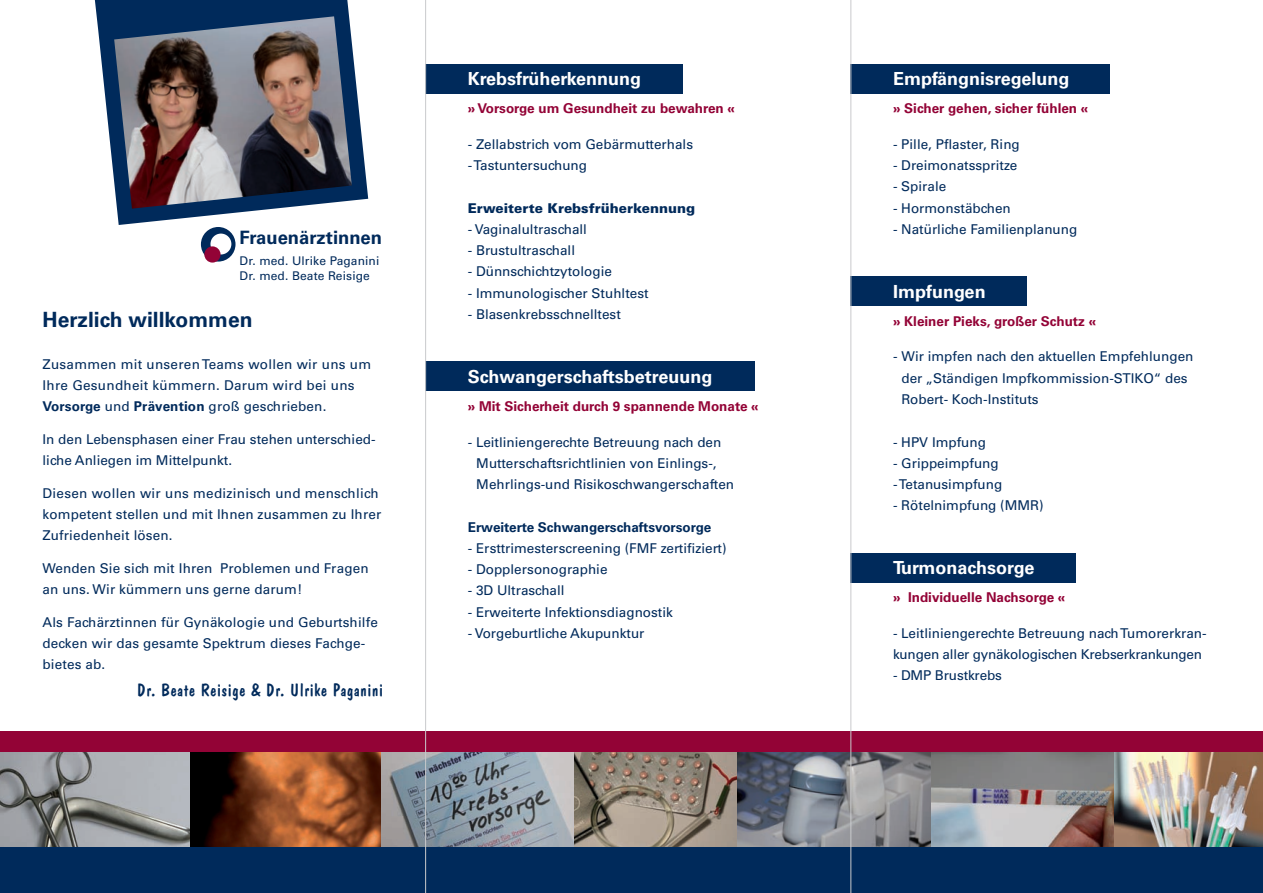
<style>
.page{position:relative;width:1263px;height:893px;background:#fff}
.page>*{position:absolute;margin:0;border:0;box-sizing:border-box;transform-origin:0 0}
.t1{font:700 21px "Univers LT";color:#002a5b}
.t2{font:700 18.45px "Univers LT";color:#002a5b}
.t3{font:700 18px "Univers CE";color:#fff}
.t4{font:18px "Dom Casual LT";color:#002a5b}
.t5{font:13.5px/21px "Univers LT";color:#002a5b}
.t6{font:700 13.5px "Univers LT";color:#930336}
.t7{font:13.5px/21px "Univers LT";letter-spacing:.02em;color:#002a5b}
.t8{font:700 13.5px "Univers LT";color:#002a5b}
.t9{font:900 13.5px "Univers LT";color:#002a5b}
.t10{font:12px/15px "Univers LT";letter-spacing:.01em;color:#002a5b}
.s1{font-weight:700}
</style>
<div class="page">
<img style="left:573px;top:752px;width:165px;height:96px">
<img style="left:0;top:752px;width:382px;height:96px">
<img style="left:382px;top:752px;width:191px;height:96px">
<img style="left:930px;top:752px;width:333px;height:96px">
<img style="left:738px;top:752px;width:192px;height:96px">
<div style="left:0;top:848px;width:1263px;height:45px;background:#002a5b"></div>
<div style="left:0;top:731px;width:1263px;height:21px;background:#930336"></div>
<div style="left:425px;top:64px;width:257px;height:29px;background:#002a5b"></div>
<svg style="left:95px;top:0;width:273px;height:225px"></svg>
<img style="left:114px;top:16px;width:238px;height:193px">
<div style="left:201px;top:227px;width:34px;height:35px;background:#002a5b;border-radius:50%"></div>
<div style="left:210px;top:234px;width:21px;height:20px;background:#fff;border-radius:50%"></div>
<div style="left:204px;top:246px;width:17px;height:17px;background:#930336;border-radius:50%"></div>
<div style="left:425px;top:361px;width:330px;height:30px;background:#002a5b"></div>
<div style="left:850px;top:64px;width:260px;height:29px;background:#002a5b"></div>
<div style="left:850px;top:276px;width:177px;height:30px;background:#002a5b"></div>
<div style="left:850px;top:553px;width:226px;height:29px;background:#002a5b"></div>
<hr style="left:425px;top:0;width:1px;height:893px;background:#c9cacc">
<hr style="left:850px;top:0;width:1px;height:893px;background:#c9cacc">
<h2 class="t2" style="left:240px;top:227px;width:144px">Frauenärztinnen</h2>
<p class="t10" style="left:240px;top:253px;width:141px">Dr. med. Ulrike Paganini<br>Dr. med. Beate Reisige</p>
<h1 class="t1" style="left:43px;top:307px;width:212px">Herzlich willkommen</h1>
<p class="t7" style="left:43px;top:354px;width:330px">Zusammen mit unseren Teams wollen wir uns um<br>Ihre Gesundheit kümmern. Darum wird bei uns<br><span class="s1">Vorsorge</span> und <span class="s1">Prävention</span> groß geschrieben.</p>
<p class="t5" style="left:43px;top:429px;width:335px">In den Lebensphasen einer Frau stehen unterschied&shy;liche Anliegen im Mittelpunkt.</p>
<p class="t5" style="left:43px;top:483px;width:340px">Diesen wollen wir uns medizinisch und menschlich kompetent stellen und mit Ihnen zusammen zu Ihrer<br>Zufriedenheit lösen.</p>
<p class="t5" style="left:43px;top:558px;width:328px">Wenden Sie sich mit Ihren Problemen und Fragen an uns. Wir kümmern uns gerne darum!</p>
<p class="t5" style="left:43px;top:612px;width:337px">Als Fachärztinnen für Gynäkologie und Geburtshilfe decken wir das gesamte Spektrum dieses Fachge&shy;bietes ab.</p>
<h3 class="t4" style="left:137px;top:679px;width:248px">Dr. Beate Reisige &amp; Dr. Ulrike Paganini</h3>
<h3 class="t3" style="left:468px;top:68px;width:175px">Krebsfrüherkennung</h3>
<p class="t6" style="left:468px;top:100px;width:269px">» Vorsorge um Gesundheit zu bewahren «</p>
<p class="t5" style="left:468px;top:134px;width:227px">- Zellabstrich vom Gebärmutterhals</p>
<p class="t5" style="left:468px;top:155px;width:121px">- Tastuntersuchung</p>
<p class="t9" style="left:468px;top:199px;width:229px">Erweiterte Krebsfrüherkennung</p>
<p class="t5" style="left:468px;top:219px;width:121px">- Vaginalultraschall</p>
<p class="t5" style="left:468px;top:240px;width:109px">- Brustultraschall</p>
<p class="t5" style="left:468px;top:261px;width:146px">- Dünnschichtzytologie</p>
<p class="t5" style="left:468px;top:282px;width:182px">- Immunologischer Stuhltest</p>
<p class="t5" style="left:468px;top:304px;width:155px">- Blasenkrebsschnelltest</p>
<h3 class="t3" style="left:468px;top:366px;width:246px">Schwangerschaftsbetreuung</h3>
<p class="t6" style="left:468px;top:398px;width:292px">» Mit Sicherheit durch 9 spannende Monate «</p>
<p class="t5" style="left:476px;top:431px;width:259px;text-indent:-9px">- Leitliniengerechte Betreuung nach den<br>Mutterschaftsrichtlinien von Einlings-,<br>Mehrlings-und Risikoschwangerschaften</p>
<p class="t8" style="left:468px;top:519px;width:245px">Erweiterte Schwangerschaftsvorsorge</p>
<p class="t5" style="left:468px;top:538px;width:260px">- Ersttrimesterscreening (FMF zertifiziert)</p>
<p class="t5" style="left:468px;top:559px;width:141px">- Dopplersonographie</p>
<p class="t5" style="left:468px;top:580px;width:98px">- 3D Ultraschall</p>
<p class="t5" style="left:468px;top:601px;width:207px">- Erweiterte Infektionsdiagnostik</p>
<p class="t5" style="left:468px;top:623px;width:178px">- Vorgeburtliche Akupunktur</p>
<h3 class="t3" style="left:893px;top:68px;width:178px">Empfängnisregelung</h3>
<p class="t6" style="left:893px;top:100px;width:197px">» Sicher gehen, sicher fühlen «</p>
<p class="t5" style="left:893px;top:134px;width:128px">- Pille, Pflaster, Ring</p>
<p class="t5" style="left:893px;top:155px;width:126px">- Dreimonatsspritze</p>
<p class="t5" style="left:893px;top:176px;width:55px">- Spirale</p>
<p class="t5" style="left:893px;top:197px;width:119px">- Hormonstäbchen</p>
<p class="t5" style="left:893px;top:219px;width:186px">- Natürliche Familienplanung</p>
<h3 class="t3" style="left:893px;top:281px;width:94px">Impfungen</h3>
<p class="t6" style="left:893px;top:313px;width:205px">» Kleiner Pieks, großer Schutz «</p>
<p class="t5" style="left:901px;top:346px;width:293px;text-indent:-9px">- Wir impfen nach den aktuellen Empfehlungen der „Ständigen Impfkommission-STIKO“ des<br>Robert- Koch-Instituts</p>
<p class="t5" style="left:893px;top:431px;width:94px">- HPV Impfung</p>
<p class="t5" style="left:893px;top:453px;width:107px">- Grippeimpfung</p>
<p class="t5" style="left:893px;top:474px;width:111px">- Tetanusimpfung</p>
<p class="t5" style="left:893px;top:495px;width:152px">- Rötelnimpfung (MMR)</p>
<h3 class="t3" style="left:893px;top:557px;width:143px">Turmonachsorge</h3>
<p class="t6" style="left:893px;top:589px;width:174px">» Individuelle Nachsorge «</p>
<p class="t5" style="left:893px;top:622px;width:315px">- Leitliniengerechte Betreuung nach Tumorerkran&shy;kungen aller gynäkologischen Krebserkrankungen</p>
<p class="t5" style="left:893px;top:665px;width:110px">- DMP Brustkrebs</p>
</div>
